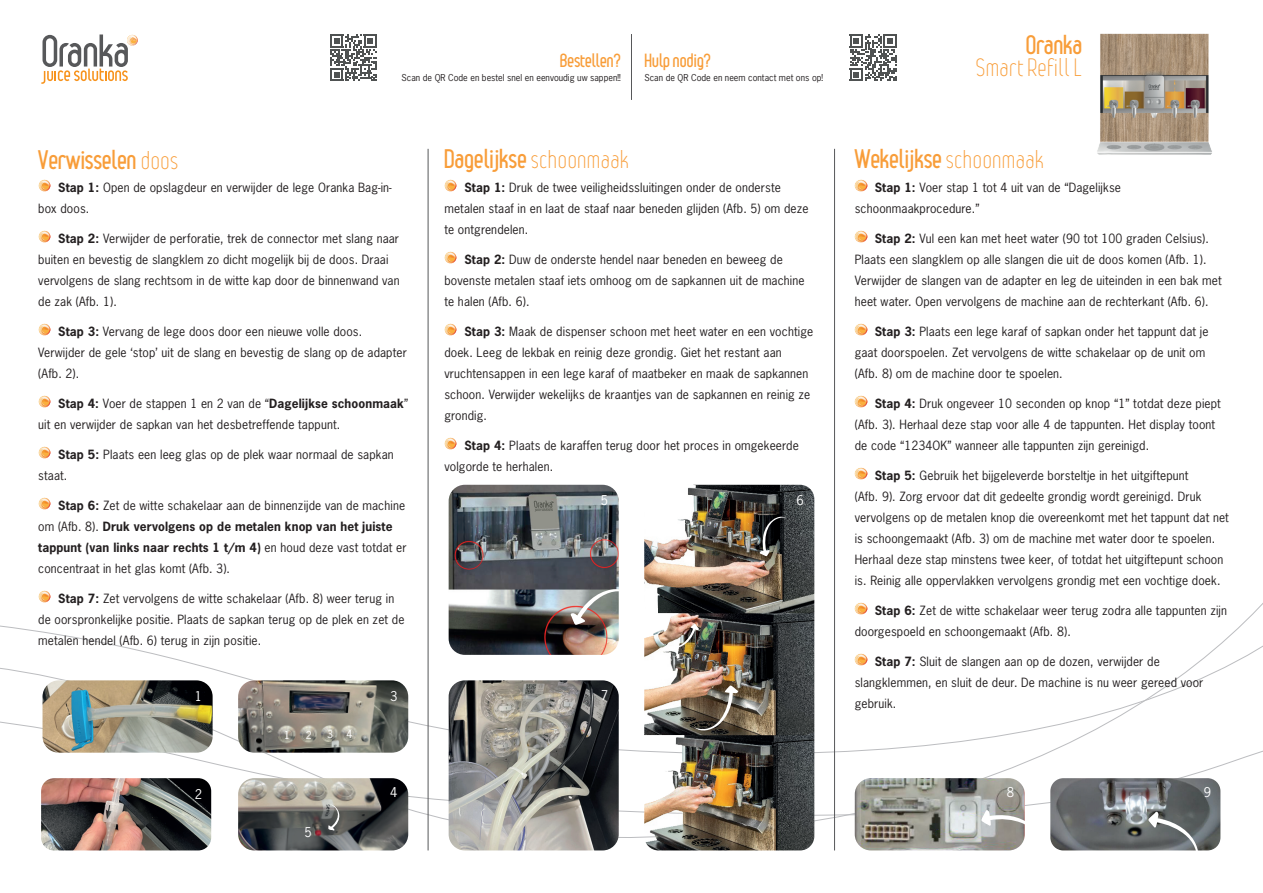
<style>
.page{position:relative;width:1263px;height:893px;background:#fff}
.page>*{position:absolute;margin:0;border:0;box-sizing:border-box;transform-origin:0 0}
.t1{font:700 25.2px "Leger";letter-spacing:.01em;color:#f89d39}
.t2{font:300 25.2px "Leger";letter-spacing:.01em;color:#f89d39}
.t3{font:700 17.85px "Leger";letter-spacing:.01em;color:#f89d39}
.t4{font:12.75px "News Gothic Std";color:#fff}
.t5{font:12px/21px "News Gothic Std";letter-spacing:.01em;color:#231f20}
.t6{font:10.35px "News Gothic Std";color:#fff}
.t7{font:9px "News Gothic Std";color:#231f20}
.s1{font-weight:300}
.s2{font-weight:700}
</style>
<div class="page">
<svg style="left:0;top:444px;width:1263px;height:387px"></svg>
<svg style="left:41px;top:34px;width:97px;height:50px"></svg>
<hr style="left:631px;top:34px;width:1px;height:66px;background:#57585a">
<img style="left:1097px;top:33px;width:115px;height:122px">
<svg style="left:38px;top:179px;width:13px;height:13px"></svg>
<svg style="left:38px;top:230px;width:13px;height:13px"></svg>
<svg style="left:38px;top:323px;width:13px;height:13px"></svg>
<svg style="left:38px;top:395px;width:13px;height:13px"></svg>
<svg style="left:38px;top:446px;width:13px;height:13px"></svg>
<svg style="left:38px;top:497px;width:13px;height:13px"></svg>
<svg style="left:38px;top:590px;width:13px;height:13px"></svg>
<svg style="left:444px;top:179px;width:13px;height:13px"></svg>
<svg style="left:444px;top:251px;width:13px;height:13px"></svg>
<svg style="left:444px;top:323px;width:13px;height:13px"></svg>
<svg style="left:444px;top:437px;width:13px;height:13px"></svg>
<svg style="left:855px;top:179px;width:12px;height:13px"></svg>
<svg style="left:855px;top:230px;width:12px;height:13px"></svg>
<svg style="left:855px;top:323px;width:12px;height:13px"></svg>
<svg style="left:855px;top:395px;width:12px;height:13px"></svg>
<svg style="left:855px;top:467px;width:12px;height:13px"></svg>
<svg style="left:855px;top:602px;width:12px;height:13px"></svg>
<svg style="left:855px;top:653px;width:12px;height:13px"></svg>
<svg style="left:330px;top:34px;width:47px;height:47px"></svg>
<svg style="left:850px;top:34px;width:46px;height:47px"></svg>
<img style="left:238px;top:680px;width:170px;height:73px">
<img style="left:449px;top:680px;width:170px;height:170px">
<img style="left:43px;top:680px;width:170px;height:73px">
<img style="left:41px;top:778px;width:170px;height:72px">
<img style="left:238px;top:778px;width:170px;height:72px">
<img style="left:449px;top:485px;width:170px;height:170px">
<svg style="left:569px;top:579px;width:69px;height:46px"></svg>
<img style="left:855px;top:778px;width:170px;height:72px">
<svg style="left:981px;top:809px;width:64px;height:42px"></svg>
<img style="left:1050px;top:778px;width:170px;height:72px">
<svg style="left:1148px;top:810px;width:58px;height:41px;background:#74797a"></svg>
<img style="left:644px;top:485px;width:170px;height:365px">
<svg style="left:694px;top:685px;width:45px;height:50px;background:#6c5f50"></svg>
<svg style="left:759px;top:515px;width:27px;height:41px"></svg>
<svg style="left:665px;top:624px;width:35px;height:29px"></svg>
<hr style="left:428px;top:149px;width:1px;height:701px;background:#57585a">
<hr style="left:834px;top:149px;width:1px;height:701px;background:#57585a">
<svg style="left:322px;top:804px;width:21px;height:27px"></svg>
<h2 class="t3" style="left:560px;top:50px;width:62px">Bestellen?</h2>
<p class="t7" style="left:402px;top:72px;width:221px">Scan de QR Code en bestel snel en eenvoudig uw sappen!!</p>
<h2 class="t3" style="left:644px;top:50px;width:68px">Hulp nodig?</h2>
<p class="t7" style="left:644px;top:72px;width:180px">Scan de QR Code en neem contact met ons op!</p>
<h1 class="t1" style="left:1026px;top:30px;width:58px">Oranka</h1>
<h1 class="t2" style="left:976px;top:54px;width:108px">Smart Refill L</h1>
<h1 class="t1" style="left:38px;top:144px;width:141px">Verwisselen <span class="s1">doos</span></h1>
<h1 class="t1" style="left:444px;top:144px;width:186px">Dagelijkse <span class="s1">schoonmaak</span></h1>
<h1 class="t1" style="left:855px;top:144px;width:191px">Wekelijkse <span class="s1">schoonmaak</span></h1>
<p class="t5" style="left:38px;top:176px;width:355px;text-indent:20px"><span class="s2">Stap 1:</span> Open de opslagdeur en verwijder de lege Oranka Bag-in&shy;box doos.</p>
<p class="t5" style="left:38px;top:227px;width:363px;text-indent:20px"><span class="s2">Stap 2:</span> Verwijder de perforatie, trek de connector met slang naar buiten en bevestig de slangklem zo dicht mogelijk bij de doos. Draai vervolgens de slang rechtsom in de witte kap door de binnenwand van de zak (Afb. 1).</p>
<p class="t5" style="left:38px;top:320px;width:370px;text-indent:20px"><span class="s2">Stap 3:</span> Vervang de lege doos door een nieuwe volle doos.<br>Verwijder de gele ‘stop’ uit de slang en bevestig de slang op de adapter (Afb. 2).</p>
<p class="t5" style="left:38px;top:392px;width:371px;text-indent:20px"><span class="s2">Stap 4:</span> Voer de stappen 1 en 2 van de “<span class="s2">Dagelijkse schoonmaak</span>” uit en verwijder de sapkan van het desbetreffende tappunt.</p>
<p class="t5" style="left:38px;top:443px;width:357px;text-indent:20px"><span class="s2">Stap 5:</span> Plaats een leeg glas op de plek waar normaal de sapkan staat.</p>
<p class="t5" style="left:38px;top:494px;width:370px;text-indent:20px"><span class="s2">Stap 6:</span> Zet de witte schakelaar aan de binnenzijde van de machine om (Afb. 8). <span class="s2">Druk vervolgens op de metalen knop van het juiste tappunt (van links naar rechts 1 t/m 4)</span> en houd deze vast totdat er concentraat in het glas komt (Afb. 3).</p>
<p class="t5" style="left:38px;top:587px;width:368px;text-indent:20px"><span class="s2">Stap 7:</span> Zet vervolgens de witte schakelaar (Afb. 8) weer terug in de oorspronkelijke positie. Plaats de sapkan terug op de plek en zet de metalen hendel (Afb. 6) terug in zijn positie.</p>
<p class="t5" style="left:444px;top:176px;width:366px;text-indent:20px"><span class="s2">Stap 1:</span> Druk de twee veiligheidssluitingen onder de onderste metalen staaf in en laat de staaf naar beneden glijden (Afb. 5) om deze te ontgrendelen.</p>
<p class="t5" style="left:444px;top:248px;width:362px;text-indent:20px"><span class="s2">Stap 2:</span> Duw de onderste hendel naar beneden en beweeg de bovenste metalen staaf iets omhoog om de sapkannen uit de machine te halen (Afb. 6).</p>
<p class="t5" style="left:444px;top:320px;width:370px;text-indent:20px"><span class="s2">Stap 3:</span> Maak de dispenser schoon met heet water en een vochtige doek. Leeg de lekbak en reinig deze grondig. Giet het restant aan vruchtensappen in een lege karaf of maatbeker en maak de sapkannen schoon. Verwijder wekelijks de kraantjes van de sapkannen en reinig ze grondig.</p>
<p class="t5" style="left:444px;top:434px;width:356px;text-indent:20px"><span class="s2">Stap 4:</span> Plaats de karaffen terug door het proces in omgekeerde volgorde te herhalen.</p>
<p class="t4" style="left:601px;top:492px;width:9px">5</p>
<p class="t4" style="left:796px;top:492px;width:9px">6</p>
<p class="t4" style="left:195px;top:688px;width:9px">1</p>
<p class="t4" style="left:601px;top:686px;width:9px">7</p>
<p class="t4" style="left:390px;top:688px;width:9px">3</p>
<p class="t4" style="left:195px;top:786px;width:9px">2</p>
<p class="t6" style="left:284px;top:729px;width:7px">1</p>
<p class="t6" style="left:306px;top:728px;width:7px">2</p>
<p class="t6" style="left:327px;top:728px;width:7px">3</p>
<p class="t6" style="left:346px;top:728px;width:7px">4</p>
<p class="t4" style="left:305px;top:824px;width:9px">5</p>
<p class="t4" style="left:390px;top:784px;width:9px">4</p>
<p class="t5" style="left:855px;top:176px;width:268px;text-indent:20px"><span class="s2">Stap 1:</span> Voer stap 1 tot 4 uit van de “Dagelijkse schoonmaakprocedure.”</p>
<p class="t5" style="left:855px;top:227px;width:368px;text-indent:20px"><span class="s2">Stap 2:</span> Vul een kan met heet water (90 tot 100 graden Celsius).<br>Plaats een slangklem op alle slangen die uit de doos komen (Afb. 1).<br>Verwijder de slangen van de adapter en leg de uiteinden in een bak met heet water. Open vervolgens de machine aan de rechterkant (Afb. 6).</p>
<p class="t5" style="left:855px;top:320px;width:355px;text-indent:20px"><span class="s2">Stap 3:</span> Plaats een lege karaf of sapkan onder het tappunt dat je gaat doorspoelen. Zet vervolgens de witte schakelaar op de unit om (Afb. 8) om de machine door te spoelen.</p>
<p class="t5" style="left:855px;top:392px;width:368px;text-indent:20px"><span class="s2">Stap 4:</span> Druk ongeveer 10 seconden op knop “1” totdat deze piept (Afb. 3). Herhaal deze stap voor alle 4 de tappunten. Het display toont de code “1234OK” wanneer alle tappunten zijn gereinigd.</p>
<p class="t5" style="left:855px;top:464px;width:376px;text-indent:20px"><span class="s2">Stap 5:</span> Gebruik het bijgeleverde borsteltje in het uitgiftepunt<br>(Afb. 9). Zorg ervoor dat dit gedeelte grondig wordt gereinigd. Druk vervolgens op de metalen knop die overeenkomt met het tappunt dat net is schoongemaakt (Afb. 3) om de machine met water door te spoelen.<br>Herhaal deze stap minstens twee keer, of totdat het uitgiftepunt schoon is. Reinig alle oppervlakken vervolgens grondig met een vochtige doek.</p>
<p class="t5" style="left:855px;top:599px;width:374px;text-indent:20px"><span class="s2">Stap 6:</span> Zet de witte schakelaar weer terug zodra alle tappunten zijn doorgespoeld en schoongemaakt (Afb. 8).</p>
<p class="t5" style="left:855px;top:650px;width:350px;text-indent:20px"><span class="s2">Stap 7:</span> Sluit de slangen aan op de dozen, verwijder de slangklemmen, en sluit de deur. De machine is nu weer gereed voor gebruik.</p>
<p class="t4" style="left:1007px;top:784px;width:9px">8</p>
<p class="t4" style="left:1204px;top:784px;width:9px">9</p>
</div>
